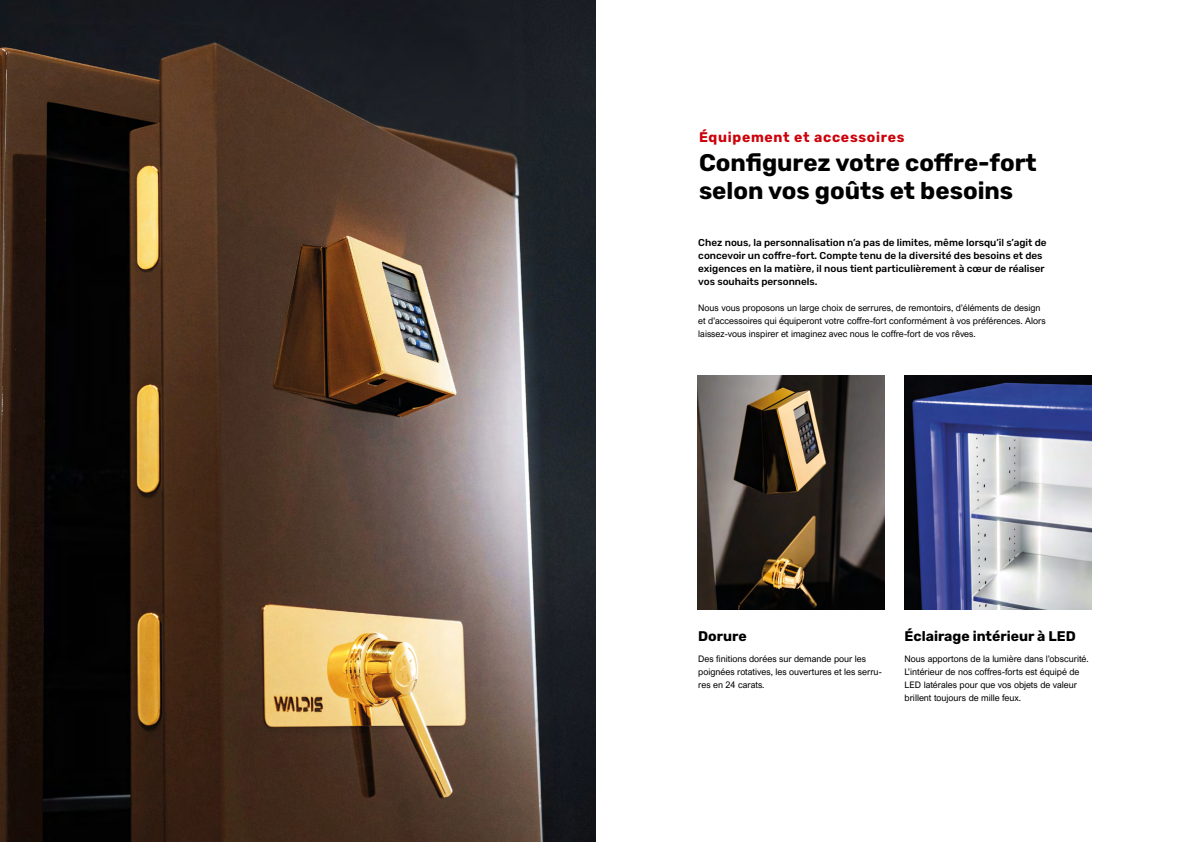
<style>
.page{position:relative;width:1191px;height:842px;background:#fff}
.page>*{position:absolute;margin:0;border:0;box-sizing:border-box;transform-origin:0 0}
.t1{font:700 24px/28.8px "Rubik";color:#000}
.t2{font:700 14px "Rubik";color:#000}
.t3{font:700 14px "Rubik";letter-spacing:.05em;color:#cd000a}
.t4{font:500 10px/13px "Rubik";color:#000}
.t5{font:9px/13px "Arial Nova";color:#000}
</style>
<div class="page">
<img style="left:904px;top:376px;width:187px;height:234px">
<img style="left:697px;top:376px;width:187px;height:234px">
<img style="left:0;top:0;width:595px;height:842px">
<h2 class="t3" style="left:699px;top:129px;width:207px">Équipement et accessoires</h2>
<h1 class="t1" style="left:699px;top:149px;width:339px">Configurez votre coffre-fort selon vos goûts et besoins</h1>
<p class="t4" style="left:698px;top:236px;width:350px">Chez nous, la personnalisation n’a pas de limites, même lorsqu’il s’agit de concevoir un coffre-fort. Compte tenu de la diversité des besoins et des exigences en la matière, il nous tient particulièrement à cœur de réaliser vos souhaits personnels.</p>
<p class="t5" style="left:698px;top:301px;width:349px">Nous vous proposons un large choix de serrures, de remontoirs, d’éléments de design et d’accessoires qui équiperont votre coffre-fort conformément à vos préférences. Alors laissez-vous inspirer et imaginez avec nous le coffre-fort de vos rêves.</p>
<h2 class="t2" style="left:698px;top:628px;width:50px">Dorure</h2>
<p class="t5" style="left:698px;top:652px;width:185px">Des finitions dorées sur demande pour les poignées rotatives, les ouvertures et les serru&shy;res en 24 carats.</p>
<h2 class="t2" style="left:904px;top:628px;width:173px">Éclairage intérieur à LED</h2>
<p class="t5" style="left:904px;top:652px;width:186px">Nous apportons de la lumière dans l’obscurité.<br>L’intérieur de nos coffres-forts est équipé de LED latérales pour que vos objets de valeur brillent toujours de mille feux.</p>
</div>
